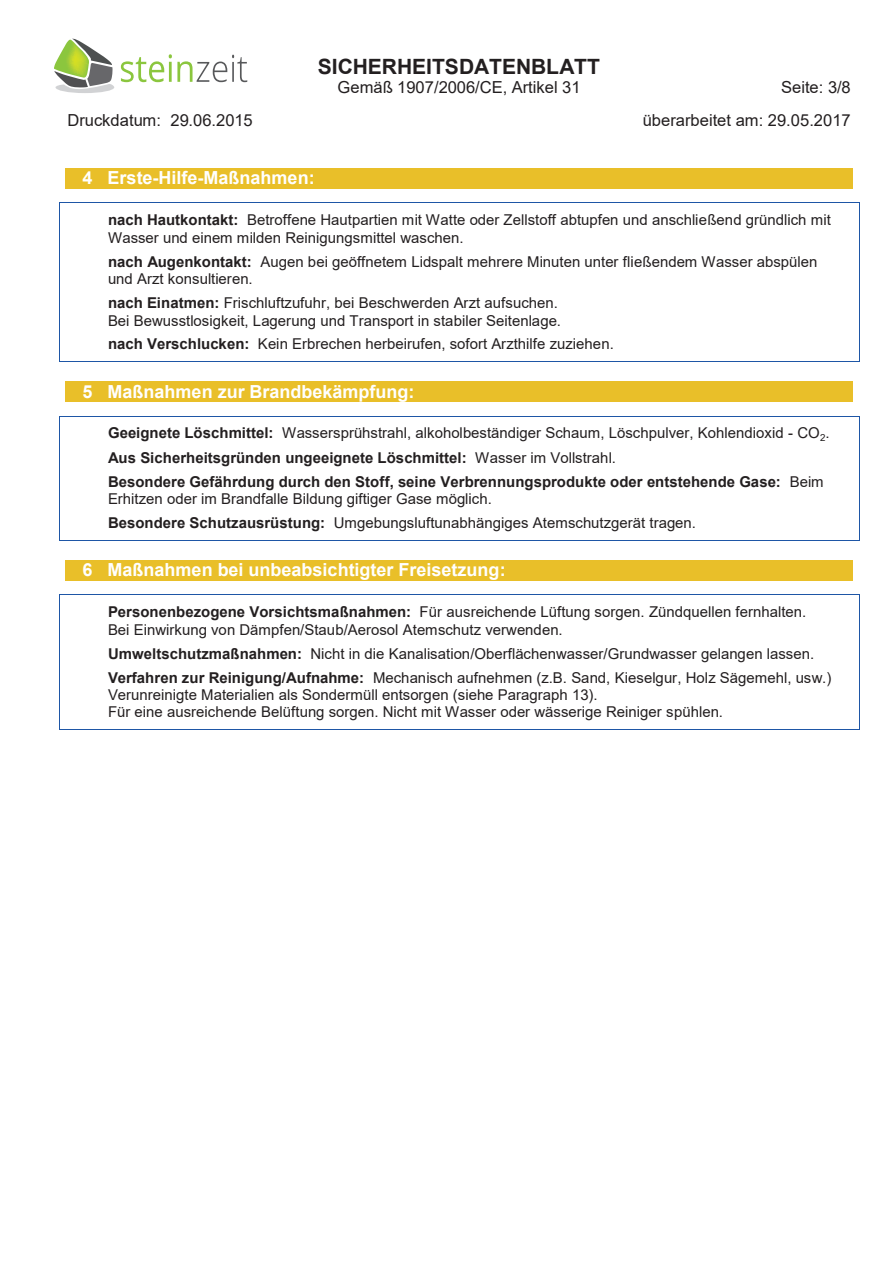
<style>
.page{position:relative;width:893px;height:1263px;background:#fff}
.page>*{position:absolute;margin:0;border:0;box-sizing:border-box;transform-origin:0 0}
.t1{font:700 21px "Arial";color:#231f20}
.t2{font:700 18px "Arial";color:#fff}
.t3{font:16.5px/32.8px "Arial";color:#231f20;text-align:right}
.t4{font:15px/17.4px "Arial";color:#231f20}
.t5{font:700 15px/24.2px "Arial";color:#231f20}
.s1{font-weight:700}
.s2{font-weight:400}
</style>
<div class="page">
<hr style="left:59px;top:202px;width:800px;height:1px;background:#1e56a6">
<hr style="left:59px;top:361px;width:800px;height:1px;background:#1e56a6">
<svg style="left:59px;top:203px;width:1px;height:158px"></svg>
<svg style="left:859px;top:202px;width:1px;height:160px"></svg>
<div style="left:65px;top:168px;width:788px;height:21px;background:#e9bf29"></div>
<div style="left:65px;top:381px;width:788px;height:21px;background:#e9bf29"></div>
<div style="left:65px;top:560px;width:788px;height:21px;background:#e9bf29"></div>
<hr style="left:59px;top:416px;width:800px;height:1px;background:#1e56a6">
<hr style="left:59px;top:540px;width:800px;height:1px;background:#1e56a6">
<svg style="left:59px;top:417px;width:1px;height:123px"></svg>
<svg style="left:859px;top:416px;width:1px;height:125px"></svg>
<hr style="left:59px;top:594px;width:800px;height:1px;background:#1e56a6">
<hr style="left:59px;top:729px;width:800px;height:1px;background:#1e56a6">
<svg style="left:59px;top:595px;width:1px;height:134px"></svg>
<svg style="left:859px;top:594px;width:1px;height:136px"></svg>
<svg style="left:121px;top:54px;width:126px;height:28px"></svg>
<svg style="left:54px;top:39px;width:60px;height:54px"></svg>
<p class="t3" style="left:67px;top:104px;width:187px">Druckdatum: 29.06.2015</p>
<h1 class="t1" style="left:318px;top:51px;width:284px">SICHERHEITSDATENBLATT</h1>
<p class="t3" style="left:338px;top:71px;width:245px">Gemäß 1907/2006/CE, Artikel 31</p>
<p class="t2" style="left:83px;top:165px;width:234px">4 Erste-Hilfe-Maßnahmen:</p>
<p class="t3" style="left:643px;top:71px;width:209px">Seite: 3/8<br>überarbeitet am: 29.05.2017</p>
<p class="t4" style="left:108px;top:211px;width:724px"><span class="s1">nach Hautkontakt:</span> Betroffene Hautpartien mit Watte oder Zellstoff abtupfen und anschließend gründlich mit<br>Wasser und einem milden Reinigungsmittel waschen.</p>
<p class="t4" style="left:108px;top:253px;width:711px"><span class="s1">nach Augenkontakt:</span> Augen bei geöffnetem Lidspalt mehrere Minuten unter fließendem Wasser abspülen und Arzt konsultieren.</p>
<p class="t4" style="left:108px;top:294px;width:455px"><span class="s1">nach Einatmen:</span> Frischluftzufuhr, bei Beschwerden Arzt aufsuchen.<br>Bei Bewusstlosigkeit, Lagerung und Transport in stabiler Seitenlage.</p>
<p class="t4" style="left:108px;top:335px;width:507px"><span class="s1">nach Verschlucken:</span> Kein Erbrechen herbeirufen, sofort Arzthilfe zuziehen.</p>
<p class="t2" style="left:83px;top:379px;width:333px">5 Maßnahmen zur Brandbekämpfung:</p>
<p class="t5" style="left:108px;top:421px;width:723px">Geeignete Löschmittel: <span class="s2">Wassersprühstrahl, alkoholbeständiger Schaum, Löschpulver, Kohlendioxid - CO</span><sub>2</sub><span class="s2">.<br></span>Aus Sicherheitsgründen ungeeignete Löschmittel: <span class="s2">Wasser im Vollstrahl.<br></span>Besondere Gefährdung durch den Stoff, seine Verbrennungsprodukte oder entstehende Gase: <span class="s2">Beim</span></p>
<p class="t4" style="left:108px;top:487px;width:589px;line-height:24px">Erhitzen oder im Brandfalle Bildung giftiger Gase möglich.<br><span class="s1">Besondere Schutzausrüstung:</span> Umgebungsluftunabhängiges Atemschutzgerät tragen.</p>
<p class="t2" style="left:83px;top:557px;width:425px">6 Maßnahmen bei unbeabsichtigter Freisetzung:</p>
<p class="t4" style="left:108px;top:603px;width:700px"><span class="s1">Personenbezogene Vorsichtsmaßnahmen:</span> Für ausreichende Lüftung sorgen. Zündquellen fernhalten.<br>Bei Einwirkung von Dämpfen/Staub/Aerosol Atemschutz verwenden.</p>
<p class="t4" style="left:108px;top:641px;width:725px;line-height:24.2px"><span class="s1">Umweltschutzmaßnahmen:</span> Nicht in die Kanalisation/Oberflächenwasser/Grundwasser gelangen lassen.<br><span class="s1">Verfahren zur Reinigung/Aufnahme:</span> Mechanisch aufnehmen (z.B. Sand, Kieselgur, Holz Sägemehl, usw.)</p>
<p class="t4" style="left:108px;top:686px;width:617px">Verunreinigte Materialien als Sondermüll entsorgen (siehe Paragraph 13).<br>Für eine ausreichende Belüftung sorgen. Nicht mit Wasser oder wässerige Reiniger spühlen.</p>
</div>
